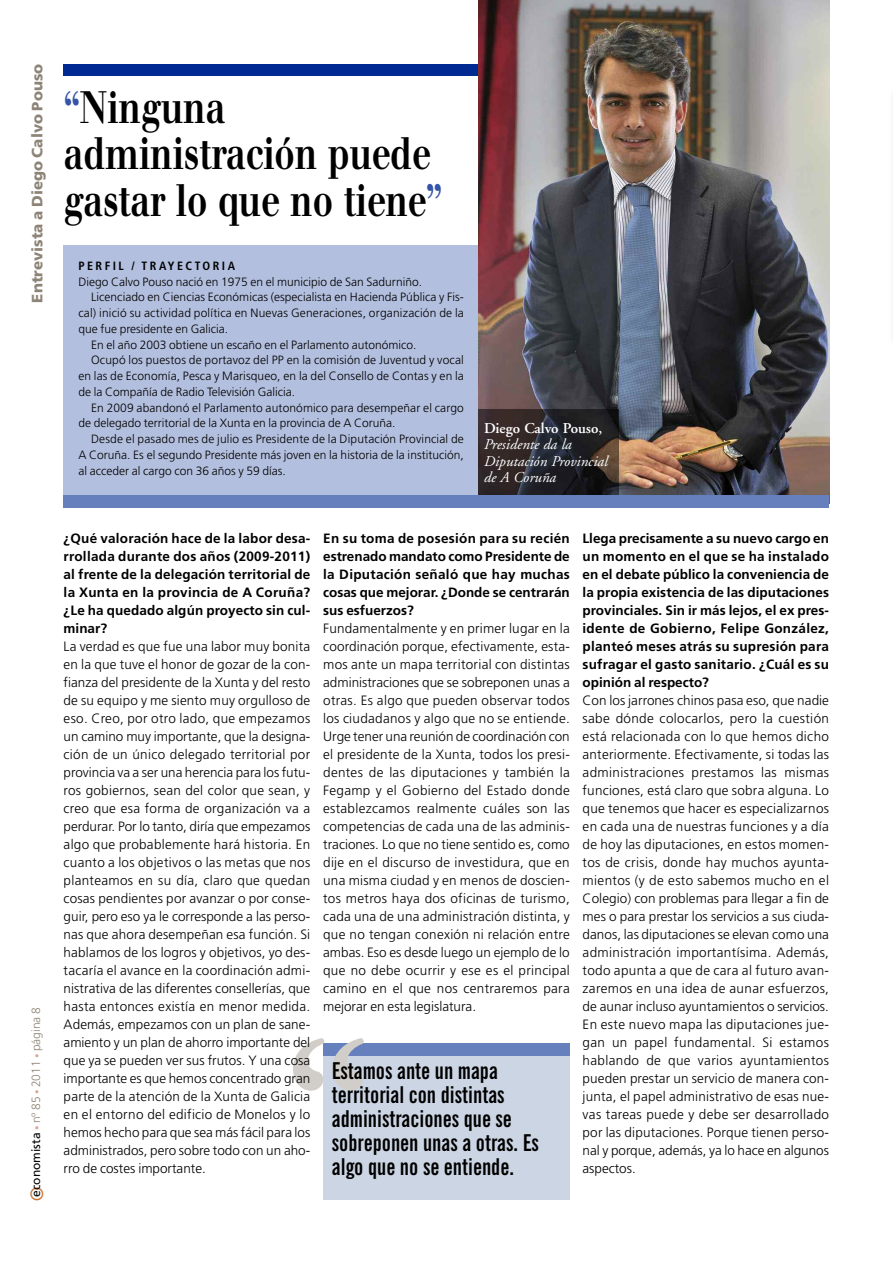
<style>
.page{position:relative;width:893px;height:1263px;background:#fff}
.page>*{position:absolute;margin:0;border:0;box-sizing:border-box;transform-origin:0 0}
.t1{font:700 180px "Adobe Garamond";color:#d1cec9}
.t2{font:500 45px/46.5px "Walbaum";color:#000;scale:.75 1}
.t3{font:700 extra-condensed 23.25px/24px "News Gothic BT";color:#000}
.t4{font:italic 15px/16.5px "Adobe Garamond";color:#fff}
.t5{font:900 15px "Frutiger";color:#8d8477}
.t6{font:600 15px "Adobe Garamond";color:#fff}
.t7{font:300 13.5px/18px "Frutiger";color:#000;text-align:justify}
.t8{font:700 13.5px/18px "Frutiger";letter-spacing:.005em;color:#000;text-align:justify}
.t9{font:300 12px "Frutiger";letter-spacing:.005em;color:#000}
.t10{font:300 12px "Frutiger";color:#8d8477}
.t11{font:700 condensed 12px "Frutiger";letter-spacing:.21em;color:#000}
.s1{color:#3354a8}
.s2{font-weight:400;color:#000}
.s3{font-family:"Futura";font-weight:400;font-size:16.5px;color:#ce7130}
.s4{font-size:9px;color:#dca697}
</style>
<div class="page">
<div style="left:64px;top:245px;width:765px;height:259px;background:#b3bfde"></div>
<div style="left:64px;top:64px;width:765px;height:12px;background:#002a92"></div>
<div style="left:323px;top:1049px;width:247px;height:150px;background:#ccd5e3"></div>
<div style="left:323px;top:1043px;width:247px;height:13px;background:#667fbd"></div>
<img style="left:478px;top:0;width:351px;height:495px">
<img style="left:478px;top:410px;width:140px;height:85px">
<div style="left:64px;top:495px;width:765px;height:13px;background:#667fbd"></div>
<p class="t5" style="left:31px;top:302px;width:240px;rotate:-90deg">Entrevista a Diego Calvo Pouso</p>
<h2 class="t2" style="left:64px;top:88px;width:506px"><span class="s1">“</span>Ninguna administración puede gastar lo que no tiene<span class="s1">”</span></h2>
<p class="t11" style="left:78px;top:261px;width:158px">PERFIL / TRAYECTORIA</p>
<p class="t9" style="left:78px;top:276px;width:345px">Diego Calvo Pouso nació en 1975 en el municipio de San Sadurniño.</p>
<p class="t9" style="left:91px;top:292px;width:374px">Licenciado en Ciencias Económicas (especialista en Hacienda Pública y Fis-</p>
<p class="t9" style="left:78px;top:308px;width:387px">cal) inició su actividad política en Nuevas Generaciones, organización de la</p>
<p class="t9" style="left:78px;top:324px;width:151px">que fue presidente en Galicia.</p>
<p class="t9" style="left:91px;top:339px;width:327px">En el año 2003 obtiene un escaño en el Parlamento autonómico.</p>
<p class="t9" style="left:91px;top:355px;width:374px">Ocupó los puestos de portavoz del PP en la comisión de Juventud y vocal</p>
<p class="t9" style="left:78px;top:371px;width:387px">en las de Economía, Pesca y Marisqueo, en la del Consello de Contas y en la</p>
<p class="t9" style="left:78px;top:387px;width:218px">de la Compañía de Radio Televisión Galicia.</p>
<p class="t9" style="left:91px;top:402px;width:374px">En 2009 abandonó el Parlamento autonómico para desempeñar el cargo</p>
<p class="t9" style="left:78px;top:418px;width:319px">de delegado territorial de la Xunta en la provincia de A Coruña.</p>
<p class="t9" style="left:91px;top:434px;width:374px">Desde el pasado mes de julio es Presidente de la Diputación Provincial de</p>
<p class="t9" style="left:78px;top:450px;width:387px">A Coruña. Es el segundo Presidente más joven en la historia de la institución,</p>
<p class="t9" style="left:78px;top:465px;width:209px">al acceder al cargo con 36 años y 59 días.</p>
<p class="t6" style="left:484px;top:422px;width:120px">Diego Calvo Pouso,</p>
<p class="t4" style="left:484px;top:438px;width:125px">Presidente da la<br>Diputación Provincial de A Coruña</p>
<p class="t10" style="left:31px;top:1200px;width:195px;rotate:-90deg"><span class="s2">e</span><span class="s3">O</span><span class="s2">conomista</span> <span class="s4">•</span> nº 85 <span class="s4">•</span> 2011 <span class="s4">•</span> página 8</p>
<p class="t8" style="left:64px;top:530px;width:248px">¿Qué valoración hace de la labor desa&shy;rrollada durante dos años (2009-2011) al frente de la delegación territorial de la Xunta en la provincia de A Coruña? ¿Le ha quedado algún proyecto sin cul&shy;minar?</p>
<p class="t7" style="left:64px;top:638px;width:248px">La verdad es que fue una labor muy bonita en la que tuve el honor de gozar de la con&shy;fianza del presidente de la Xunta y del resto de su equipo y me siento muy orgulloso de eso. Creo, por otro lado, que empezamos un camino muy importante, que la designa&shy;ción de un único delegado territorial por provincia va a ser una herencia para los futu&shy;ros gobiernos, sean del color que sean, y creo que esa forma de organización va a perdurar. Por lo tanto, diría que empezamos algo que probablemente hará historia. En cuanto a los objetivos o las metas que nos planteamos en su día, claro que quedan cosas pendientes por avanzar o por conse&shy;guir, pero eso ya le corresponde a las perso&shy;nas que ahora desempeñan esa función. Si hablamos de los logros y objetivos, yo des&shy;tacaría el avance en la coordinación admi&shy;nistrativa de las diferentes consellerías, que hasta entonces existía en menor medida.<br>Además, empezamos con un plan de sane&shy;amiento y un plan de ahorro importante del que ya se pueden ver sus frutos. Y una cosa importante es que hemos concentrado gran parte de la atención de la Xunta de Galicia en el entorno del edificio de Monelos y lo hemos hecho para que sea más fácil para los administrados, pero sobre todo con un aho&shy;rro de costes importante.</p>
<p class="t8" style="left:323px;top:530px;width:248px">En su toma de posesión para su recién estrenado mandato como Presidente de la Diputación señaló que hay muchas cosas que mejorar. ¿Donde se centrarán sus esfuerzos?</p>
<p class="t7" style="left:323px;top:620px;width:248px">Fundamentalmente y en primer lugar en la coordinación porque, efectivamente, esta&shy;mos ante un mapa territorial con distintas administraciones que se sobreponen unas a otras. Es algo que pueden observar todos los ciudadanos y algo que no se entiende.<br>Urge tener una reunión de coordinación con el presidente de la Xunta, todos los presi&shy;dentes de las diputaciones y también la Fegamp y el Gobierno del Estado donde establezcamos realmente cuáles son las competencias de cada una de las adminis&shy;traciones. Lo que no tiene sentido es, como dije en el discurso de investidura, que en una misma ciudad y en menos de doscien&shy;tos metros haya dos oficinas de turismo, cada una de una administración distinta, y que no tengan conexión ni relación entre ambas. Eso es desde luego un ejemplo de lo que no debe ocurrir y ese es el principal camino en el que nos centraremos para mejorar en esta legislatura.</p>
<h1 class="t1" style="left:286px;top:1036px;width:86px">“</h1>
<h3 class="t3" style="left:332px;top:1060px;width:208px">Estamos ante un mapa territorial con distintas administraciones que se sobreponen unas a otras. Es algo que no se entiende.</h3>
<p class="t8" style="left:583px;top:530px;width:248px">Llega precisamente a su nuevo cargo en un momento en el que se ha instalado en el debate público la conveniencia de la propia existencia de las diputaciones provinciales. Sin ir más lejos, el ex pres&shy;idente de Gobierno, Felipe González, planteó meses atrás su supresión para sufragar el gasto sanitario. ¿Cuál es su opinión al respecto?</p>
<p class="t7" style="left:583px;top:692px;width:248px">Con los jarrones chinos pasa eso, que nadie sabe dónde colocarlos, pero la cuestión está relacionada con lo que hemos dicho anteriormente. Efectivamente, si todas las administraciones prestamos las mismas funciones, está claro que sobra alguna. Lo que tenemos que hacer es especializarnos en cada una de nuestras funciones y a día de hoy las diputaciones, en estos momen&shy;tos de crisis, donde hay muchos ayunta&shy;mientos (y de esto sabemos mucho en el Colegio) con problemas para llegar a fin de mes o para prestar los servicios a sus ciuda&shy;danos, las diputaciones se elevan como una administración importantísima. Además, todo apunta a que de cara al futuro avan&shy;zaremos en una idea de aunar esfuerzos, de aunar incluso ayuntamientos o servicios.<br>En este nuevo mapa las diputaciones jue&shy;gan un papel fundamental. Si estamos hablando de que varios ayuntamientos pueden prestar un servicio de manera con&shy;junta, el papel administrativo de esas nue&shy;vas tareas puede y debe ser desarrollado por las diputaciones. Porque tienen perso&shy;nal y porque, además, ya lo hace en algunos aspectos.</p>
</div>
